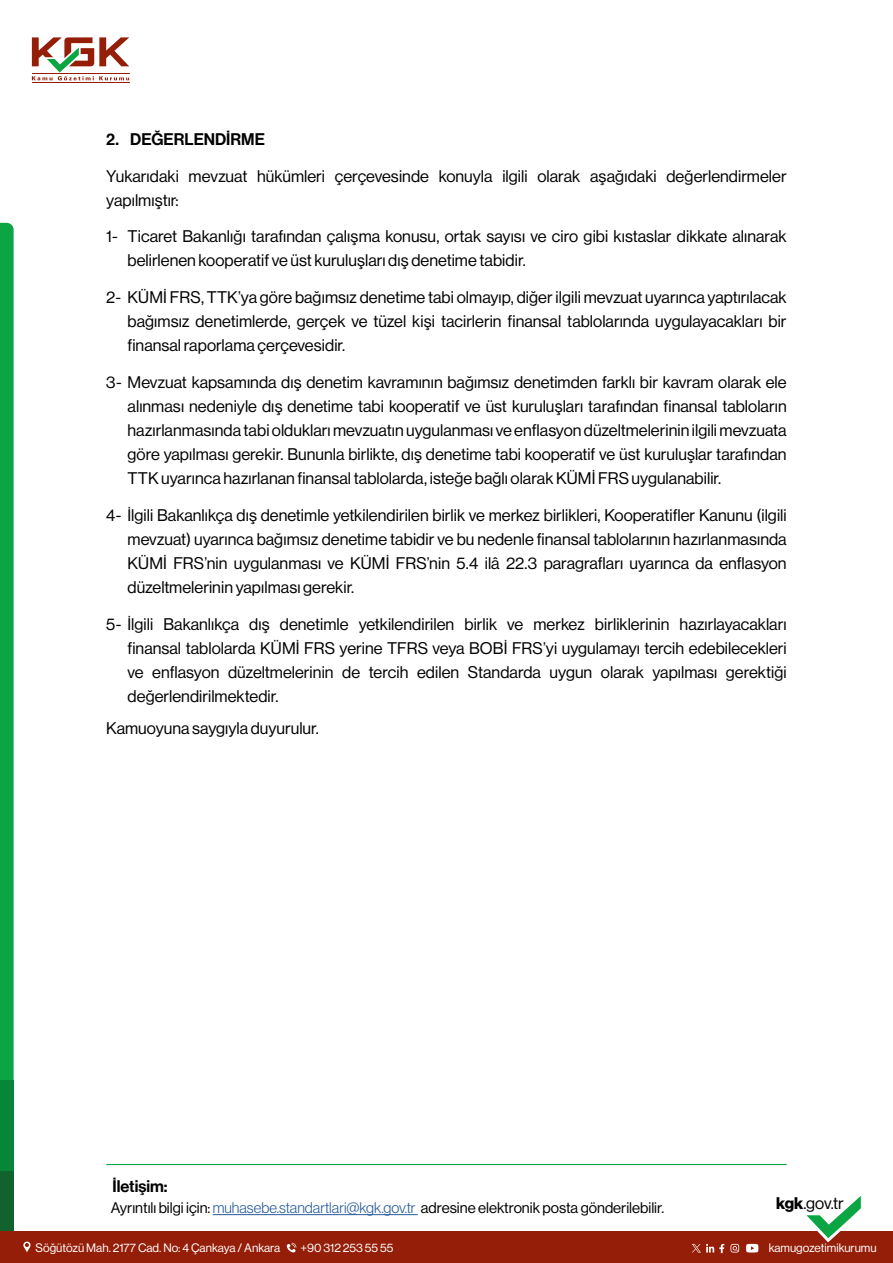
<style>
.page{position:relative;width:893px;height:1263px;background:#fff}
.page>*{position:absolute;margin:0;border:0;box-sizing:border-box;transform-origin:0 0}
.t1{font:16.5px/24px "N Haas Grotesk DS Pro 55 Rg";color:#000;text-align:justify}
.t2{font:16.5px "N Haas Grotesk DS Pro 65 Md";color:#000}
.t3{font:15px "N Haas Grotesk DS Pro 55 Rg";color:#000}
.t4{font:12px "N Haas Grotesk DS Pro 55 Rg";color:#fff}
.s1{font-family:"N Haas Grotesk DS Pro 45 Lt";color:#275b9b}
.s2{font-family:"N Haas Grotesk DS Pro 75 Bd"}
</style>
<div class="page">
<hr style="left:213px;top:1214px;width:205px;height:1px;background:#275b9b">
<hr style="left:106px;top:1164px;width:681px;height:1px;background:#0ba643">
<div style="left:0;top:1231px;width:893px;height:32px;background:#941e08"></div>
<svg style="left:287px;top:1243px;width:9px;height:9px"></svg>
<svg style="left:23px;top:1241px;width:7px;height:11px"></svg>
<svg style="left:730px;top:1244px;width:9px;height:8px"></svg>
<svg style="left:746px;top:1244px;width:12px;height:8px"></svg>
<svg style="left:692px;top:1244px;width:32px;height:9px"></svg>
<svg style="left:806px;top:1196px;width:55px;height:47px"></svg>
<div style="left:0;top:223px;width:14px;height:857px;background:#0ba643"></div>
<div style="left:0;top:1080px;width:14px;height:92px;background:#088637"></div>
<div style="left:0;top:1171px;width:14px;height:60px;background:#11622d"></div>
<hr style="left:32px;top:83px;width:97px;height:1px;background:#941e08">
<svg style="left:32px;top:37px;width:97px;height:43px"></svg>
<p class="t2" style="left:106px;top:129px;width:160px">2. DEĞERLENDİRME</p>
<p class="t1" style="left:106px;top:164px;width:682px">Yukarıdaki mevzuat hükümleri çerçevesinde konuyla ilgili olarak aşağıdaki değerlendirmeler yapılmıştır:</p>
<p class="t1" style="left:128px;top:225px;width:661px;text-indent:-21px">1- Ticaret Bakanlığı tarafından çalışma konusu, ortak sayısı ve ciro gibi kıstaslar dikkate alınarak belirlenen kooperatif ve üst kuruluşları dış denetime tabidir.</p>
<p class="t1" style="left:128px;top:285px;width:661px;text-indent:-21px">2- KÜMİ FRS, TTK’ya göre bağımsız denetime tabi olmayıp, diğer ilgili mevzuat uyarınca yaptırılacak bağımsız denetimlerde, gerçek ve tüzel kişi tacirlerin finansal tablolarında uygulayacakları bir finansal raporlama çerçevesidir.</p>
<p class="t1" style="left:128px;top:370px;width:661px;text-indent:-21px">3- Mevzuat kapsamında dış denetim kavramının bağımsız denetimden farklı bir kavram olarak ele alınması nedeniyle dış denetime tabi kooperatif ve üst kuruluşları tarafından finansal tabloların hazırlanmasında tabi oldukları mevzuatın uygulanması ve enflasyon düzeltmelerinin ilgili mevzuata göre yapılması gerekir. Bununla birlikte, dış denetime tabi kooperatif ve üst kuruluşlar tarafından TTK uyarınca hazırlanan finansal tablolarda, isteğe bağlı olarak KÜMİ FRS uygulanabilir.</p>
<p class="t1" style="left:128px;top:503px;width:661px;text-indent:-21px">4- İlgili Bakanlıkça dış denetimle yetkilendirilen birlik ve merkez birlikleri, Kooperatifler Kanunu (ilgili mevzuat) uyarınca bağımsız denetime tabidir ve bu nedenle finansal tablolarının hazırlanmasında KÜMİ FRS’nin uygulanması ve KÜMİ FRS’nin 5.4 ilâ 22.3 paragrafları uyarınca da enflasyon düzeltmelerinin yapılması gerekir.</p>
<p class="t1" style="left:128px;top:612px;width:661px;text-indent:-21px">5- İlgili Bakanlıkça dış denetimle yetkilendirilen birlik ve merkez birliklerinin hazırlayacakları finansal tablolarda KÜMİ FRS yerine TFRS veya BOBİ FRS’yi uygulamayı tercih edebilecekleri ve enflasyon düzeltmelerinin de tercih edilen Standarda uygun olarak yapılması gerektiği değerlendirilmektedir.</p>
<p class="t1" style="left:106px;top:716px;width:214px">Kamuoyuna saygıyla duyurulur.</p>
<p class="t2" style="left:112px;top:1176px;width:57px">İletişim:</p>
<p class="t3" style="left:111px;top:1199px;width:555px">Ayrıntılı bilgi için:<span class="s1">muhasebe.standartlari@kgk.gov.tr</span> adresine elektronik posta gönderilebilir.</p>
<p class="t1" style="left:776px;top:1191px;width:69px"><span class="s2">kgk</span>.gov.tr</p>
<p class="t4" style="left:36px;top:1241px;width:246px">Söğütözü Mah. 2177 Cad. No: 4 Çankaya / Ankara</p>
<p class="t4" style="left:300px;top:1241px;width:94px">+90 312 253 55 55</p>
<p class="t4" style="left:769px;top:1241px;width:110px">kamugozetimikurumu</p>
</div>
